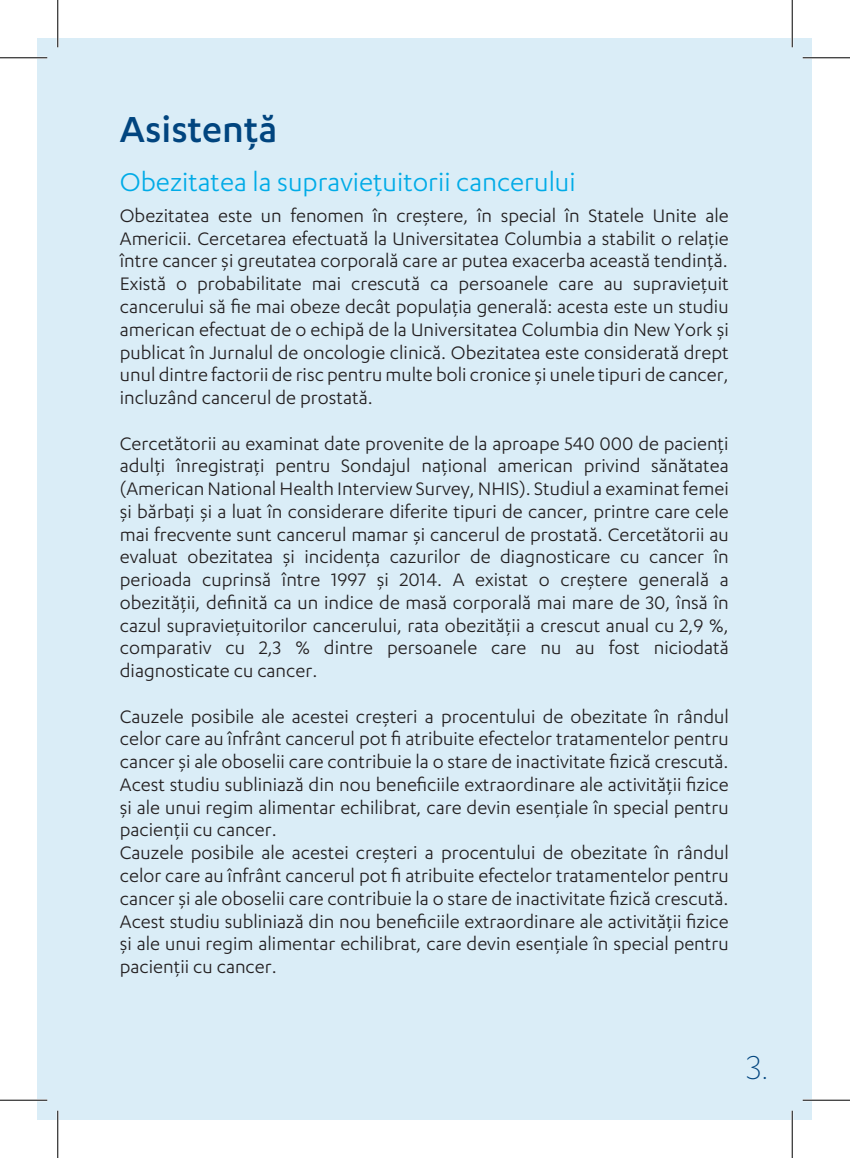
<style>
.page{position:relative;width:850px;height:1158px;background:#fff}
.page>*{position:absolute;margin:0;border:0;box-sizing:border-box;transform-origin:0 0}
.t1{font:500 42px "Karbon";color:#01457f}
.t2{font:300 38.5px "Karbon";color:#01457f}
.t3{font:29.75px "Karbon";color:#00abe7}
.t4{font:21px/22.8px "Karbon";color:#231f20;text-align:justify}
</style>
<div class="page">
<div style="left:38px;top:38px;width:774px;height:1081px;background:#daedf7"></div>
<hr style="left:0;top:57px;width:47px;height:2px;background:#fff">
<hr style="left:802px;top:57px;width:48px;height:2px;background:#fff">
<hr style="left:0;top:1098px;width:47px;height:3px;background:#fff">
<hr style="left:802px;top:1098px;width:48px;height:3px;background:#fff">
<hr style="left:57px;top:0;width:2px;height:47px;background:#fff">
<hr style="left:57px;top:1110px;width:2px;height:47px;background:#fff">
<hr style="left:791px;top:0;width:2px;height:47px;background:#fff">
<hr style="left:791px;top:1110px;width:2px;height:47px;background:#fff">
<hr style="left:0;top:57px;width:47px;height:1px;background:#000">
<hr style="left:802px;top:57px;width:48px;height:1px;background:#000">
<hr style="left:0;top:1099px;width:47px;height:1px;background:#000">
<hr style="left:802px;top:1099px;width:48px;height:1px;background:#000">
<hr style="left:57px;top:0;width:1px;height:47px;background:#000">
<hr style="left:57px;top:1110px;width:1px;height:47px;background:#000">
<hr style="left:792px;top:0;width:1px;height:47px;background:#000">
<hr style="left:792px;top:1110px;width:1px;height:47px;background:#000">
<h1 class="t1" style="left:120px;top:105px;width:159px">Asistență</h1>
<h3 class="t3" style="left:120px;top:166px;width:457px">Obezitatea la supraviețuitorii cancerului</h3>
<p class="t4" style="left:120px;top:203px;width:610px">Obezitatea este un fenomen în creștere, în special în Statele Unite ale Americii. Cercetarea efectuată la Universitatea Columbia a stabilit o relație între cancer și greutatea corporală care ar putea exacerba această tendință.<br>Există o probabilitate mai crescută ca persoanele care au supraviețuit cancerului să fie mai obeze decât populația generală: acesta este un studiu american efectuat de o echipă de la Universitatea Columbia din New York și publicat în Jurnalul de oncologie clinică. Obezitatea este considerată drept unul dintre factorii de risc pentru multe boli cronice și unele tipuri de cancer, incluzând cancerul de prostată.</p>
<p class="t4" style="left:120px;top:431px;width:610px">Cercetătorii au examinat date provenite de la aproape 540 000 de pacienți adulți înregistrați pentru Sondajul național american privind sănătatea (American National Health Interview Survey, NHIS). Studiul a examinat femei și bărbați și a luat în considerare diferite tipuri de cancer, printre care cele mai frecvente sunt cancerul mamar și cancerul de prostată. Cercetătorii au evaluat obezitatea și incidența cazurilor de diagnosticare cu cancer în perioada cuprinsă între 1997 și 2014. A existat o creștere generală a obezității, definită ca un indice de masă corporală mai mare de 30, însă în cazul supraviețuitorilor cancerului, rata obezității a crescut anual cu 2,9 %, comparativ cu 2,3 % dintre persoanele care nu au fost niciodată diagnosticate cu cancer.</p>
<p class="t4" style="left:120px;top:704px;width:610px;text-align:left">Cauzele posibile ale acestei creșteri a procentului de obezitate în rândul celor care au înfrânt cancerul pot fi atribuite efectelor tratamentelor pentru cancer și ale oboselii care contribuie la o stare de inactivitate fizică crescută.<br>Acest studiu subliniază din nou beneficiile extraordinare ale activității fizice și ale unui regim alimentar echilibrat, care devin esențiale în special pentru pacienții cu cancer.<br>Cauzele posibile ale acestei creșteri a procentului de obezitate în rândul celor care au înfrânt cancerul pot fi atribuite efectelor tratamentelor pentru cancer și ale oboselii care contribuie la o stare de inactivitate fizică crescută.<br>Acest studiu subliniază din nou beneficiile extraordinare ale activității fizice și ale unui regim alimentar echilibrat, care devin esențiale în special pentru pacienții cu cancer.</p>
<h2 class="t2" style="left:746px;top:1046px;width:24px">3.</h2>
</div>
